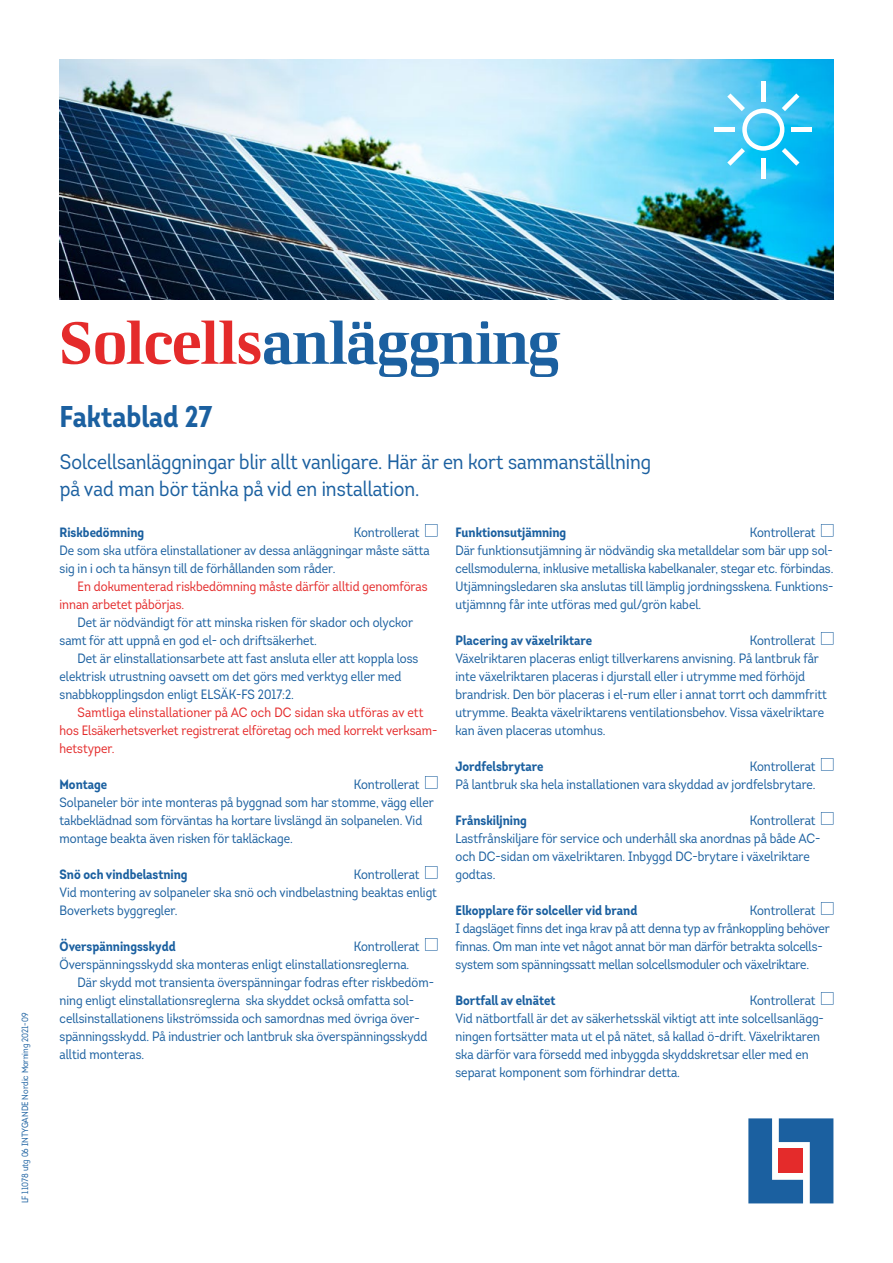
<style>
.page{position:relative;width:893px;height:1263px;background:#fff}
.page>*{position:absolute;margin:0;border:0;box-sizing:border-box;transform-origin:0 0}
.t1{font:60px "LF Rubrik 2";letter-spacing:-.02em;color:#1b60a0}
.t2{font:700 30px "Intro Cond";color:#1b60a0}
.t3{font:21px/27px "Intro Cond";color:#1b60a0}
.t4{font:13.5px/18px "Intro Cond";color:#1b60a0}
.t5{font:13.5px/18px "Intro Cond";color:#e42b2b}
.t6{font:700 13.5px "Intro Cond";color:#1b60a0}
.t7{font:9px "Intro Cond";color:#1b60a0}
.s1{color:#e42b2b}
</style>
<div class="page">
<svg style="left:425px;top:524px;width:12px;height:13px"></svg>
<svg style="left:425px;top:776px;width:12px;height:13px"></svg>
<svg style="left:425px;top:866px;width:12px;height:13px"></svg>
<svg style="left:425px;top:938px;width:12px;height:13px"></svg>
<svg style="left:821px;top:524px;width:12px;height:13px"></svg>
<svg style="left:821px;top:632px;width:12px;height:13px"></svg>
<svg style="left:821px;top:758px;width:12px;height:13px"></svg>
<svg style="left:821px;top:812px;width:12px;height:13px"></svg>
<svg style="left:821px;top:902px;width:12px;height:13px"></svg>
<svg style="left:821px;top:992px;width:12px;height:13px"></svg>
<img style="left:60px;top:60px;width:773px;height:240px">
<div style="left:715px;top:127px;width:20px;height:5px;background:#fff"></div>
<div style="left:792px;top:127px;width:20px;height:5px;background:#fff"></div>
<div style="left:761px;top:158px;width:5px;height:20px;background:#fff"></div>
<div style="left:761px;top:81px;width:5px;height:20px;background:#fff"></div>
<svg style="left:727px;top:93px;width:72px;height:73px"></svg>
<svg style="left:748px;top:1118px;width:85px;height:85px;background:#457bb0"></svg>
<div style="left:779px;top:1149px;width:24px;height:24px;background:#e42b2b"></div>
<p class="t7" style="left:19px;top:1203px;width:192px;rotate:-90deg">LF 11078 utg 06 INTYGANDE Nordic Morning 2021-09</p>
<h1 class="t1" style="left:60px;top:306px;width:502px"><span class="s1">Solcells</span>anläggning</h1>
<h2 class="t2" style="left:60px;top:397px;width:154px">Faktablad 27</h2>
<h3 class="t3" style="left:60px;top:448px;width:593px">Solcellsanläggningar blir allt vanligare. Här är en kort sammanställning på vad man bör tänka på vid en installation.</h3>
<p class="t6" style="left:60px;top:523px;width:86px">Riskbedömning</p>
<p class="t4" style="left:60px;top:523px;width:372px;text-indent:294px">Kontrollerat<br>De som ska utföra elinstallationer av dessa anläggningar måste sätta sig in i och ta hänsyn till de förhållanden som råder.</p>
<p class="t5" style="left:60px;top:577px;width:370px;text-indent:18px">En dokumenterad riskbedömning måste därför alltid genomföras innan arbetet påbörjas.</p>
<p class="t4" style="left:60px;top:613px;width:355px;text-indent:18px">Det är nödvändigt för att minska risken för skador och olyckor samt för att uppnå en god el- och driftsäkerhet.</p>
<p class="t4" style="left:60px;top:649px;width:360px;text-indent:18px">Det är elinstallationsarbete att fast ansluta eller att koppla loss elektrisk utrustning oavsett om det görs med verktyg eller med snabbkopplingsdon enligt ELSÄK-FS 2017:2.</p>
<p class="t5" style="left:60px;top:703px;width:379px;text-indent:18px">Samtliga elinstallationer på AC och DC sidan ska utföras av ett hos Elsäkerhetsverket registrerat elföretag och med korrekt verksam&shy;hetstyper.</p>
<p class="t6" style="left:60px;top:775px;width:49px">Montage</p>
<p class="t4" style="left:455px;top:523px;width:379px;text-indent:294px">Kontrollerat Där funktionsutjämning är nödvändig ska metalldelar som bär upp sol&shy;cellsmodulerna, inklusive metalliska kabelkanaler, stegar etc. förbindas.<br>Utjämningsledaren ska anslutas till lämplig jordningsskena. Funktions&shy;utjämnng får inte utföras med gul/grön kabel.</p>
<p class="t6" style="left:455px;top:631px;width:138px">Placering av växelriktare</p>
<p class="t6" style="left:455px;top:523px;width:112px">Funktionsutjämning</p>
<p class="t4" style="left:455px;top:631px;width:373px;text-indent:294px">Kontrollerat Växelriktaren placeras enligt tillverkarens anvisning. På lantbruk får inte växelriktaren placeras i djurstall eller i utrymme med förhöjd brandrisk. Den bör placeras i el-rum eller i annat torrt och dammfritt utrymme. Beakta växelriktarens ventilationsbehov. Vissa växelriktare kan även placeras utomhus.</p>
<p class="t6" style="left:455px;top:757px;width:90px">Jordfelsbrytare</p>
<p class="t4" style="left:455px;top:757px;width:362px;text-align:right">Kontrollerat<br>På lantbruk ska hela installationen vara skyddad av jordfelsbrytare.</p>
<p class="t6" style="left:455px;top:811px;width:73px">Frånskiljning</p>
<p class="t4" style="left:60px;top:775px;width:376px;text-indent:294px">Kontrollerat Solpaneler bör inte monteras på byggnad som har stomme, vägg eller takbeklädnad som förväntas ha kortare livslängd än solpanelen. Vid montage beakta även risken för takläckage.</p>
<p class="t6" style="left:60px;top:865px;width:130px">Snö och vindbelastning</p>
<p class="t4" style="left:455px;top:811px;width:366px;text-indent:294px">Kontrollerat Lastfrånskiljare för service och underhåll ska anordnas på både AC&shy;och DC-sidan om växelriktaren. Inbyggd DC-brytare i växelriktare godtas.</p>
<p class="t6" style="left:455px;top:901px;width:183px">Elkopplare för solceller vid brand</p>
<p class="t4" style="left:60px;top:865px;width:379px;text-indent:294px">Kontrollerat<br>Vid montering av solpaneler ska snö och vindbelastning beaktas enligt<br>Boverkets byggregler.</p>
<p class="t6" style="left:60px;top:937px;width:118px">Överspänningsskydd</p>
<p class="t4" style="left:354px;top:937px;width:67px">Kontrollerat</p>
<p class="t4" style="left:60px;top:955px;width:351px">Överspänningsskydd ska monteras enligt elinstallationsreglerna.</p>
<p class="t4" style="left:78px;top:973px;width:358px">Där skydd mot transienta överspänningar fodras efter riskbedöm-</p>
<p class="t4" style="left:60px;top:991px;width:355px">ning enligt elinstallationsreglerna ska skyddet också omfatta sol-</p>
<p class="t4" style="left:60px;top:1009px;width:362px">cellsinstallationens likströmssida och samordnas med övriga över-</p>
<p class="t4" style="left:60px;top:1027px;width:370px">spänningsskydd. På industrier och lantbruk ska överspänningsskydd</p>
<p class="t4" style="left:60px;top:1045px;width:86px">alltid monteras.</p>
<p class="t4" style="left:455px;top:901px;width:376px;text-indent:294px">Kontrollerat<br>I dagsläget finns det inga krav på att denna typ av frånkoppling behöver finnas. Om man inte vet något annat bör man därför betrakta solcells&shy;system som spänningssatt mellan solcellsmoduler och växelriktare.</p>
<p class="t6" style="left:455px;top:991px;width:101px">Bortfall av elnätet</p>
<p class="t4" style="left:455px;top:991px;width:370px;text-indent:294px">Kontrollerat Vid nätbortfall är det av säkerhetsskäl viktigt att inte solcellsanlägg&shy;ningen fortsätter mata ut el på nätet, så kallad ö-drift. Växelriktaren ska därför vara försedd med inbyggda skyddskretsar eller med en separat komponent som förhindrar detta.</p>
</div>
